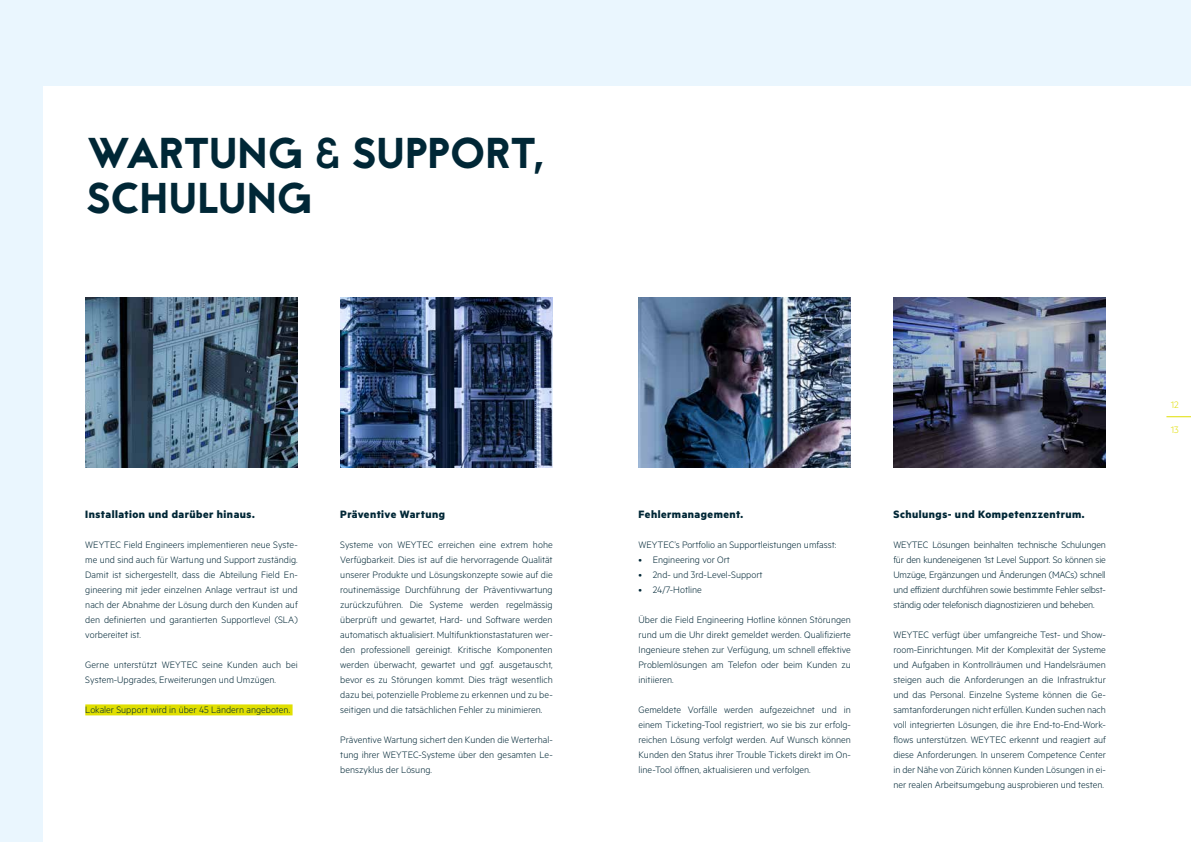
<style>
.page{position:relative;width:1191px;height:842px;background:#fff}
.page>*{position:absolute;margin:0;border:0;box-sizing:border-box;transform-origin:0 0}
.t1{font:43px/45px "Jaapokki";letter-spacing:-.015em;color:#002736}
.t2{font:700 12px "Metric";letter-spacing:.04em;color:#002736}
.t3{font:300 10.5px/15px "Metric";color:#002736;text-align:justify}
.t4{font:300 10.5px "Metric";color:#e0df00}
</style>
<div class="page">
<div style="left:0;top:0;width:43px;height:842px;background:#eaf6fe"></div>
<img style="left:85px;top:298px;width:213px;height:170px">
<img style="left:638px;top:298px;width:212px;height:170px">
<img style="left:340px;top:298px;width:213px;height:170px">
<img style="left:893px;top:298px;width:213px;height:170px">
<div style="left:85px;top:704px;width:207px;height:11px;background:#e0df00"></div>
<div style="left:0;top:0;width:1191px;height:85px;background:#eaf6fe"></div>
<svg style="left:1166px;top:417px;width:25px;height:1px"></svg>
<h1 class="t1" style="left:85px;top:131px;width:459px">WARTUNG &amp; SUPPORT,<br>SCHULUNG</h1>
<p class="t2" style="left:85px;top:507px;width:171px">Installation und darüber hinaus.</p>
<p class="t3" style="left:85px;top:537px;width:214px">WEYTEC Field Engineers implementieren neue Syste&shy;me und sind auch für Wartung und Support zuständig.<br>Damit ist sichergestellt, dass die Abteilung Field En&shy;gineering mit jeder einzelnen Anlage vertraut ist und nach der Abnahme der Lösung durch den Kunden auf den definierten und garantierten Supportlevel (SLA) vorbereitet ist.</p>
<p class="t3" style="left:85px;top:657px;width:214px">Gerne unterstützt WEYTEC seine Kunden auch bei<br>System-Upgrades, Erweiterungen und Umzügen.</p>
<p class="t3" style="left:85px;top:702px;width:206px">Lokaler Support wird in über 45 Ländern angeboten.</p>
<p class="t2" style="left:340px;top:507px;width:106px">Präventive Wartung</p>
<p class="t3" style="left:340px;top:537px;width:214px">Systeme von WEYTEC erreichen eine extrem hohe Verfügbarkeit. Dies ist auf die hervorragende Qualität unserer Produkte und Lösungskonzepte sowie auf die routinemässige Durchführung der Präventivwartung zurückzuführen. Die Systeme werden regelmässig überprüft und gewartet, Hard- und Software werden automatisch aktualisiert. Multifunktionstastaturen wer&shy;den professionell gereinigt. Kritische Komponenten werden überwacht, gewartet und ggf. ausgetauscht, bevor es zu Störungen kommt. Dies trägt wesentlich dazu bei, potenzielle Probleme zu erkennen und zu be&shy;seitigen und die tatsächlichen Fehler zu minimieren.</p>
<p class="t3" style="left:340px;top:732px;width:214px">Präventive Wartung sichert den Kunden die Werterhal&shy;tung ihrer WEYTEC-Systeme über den gesamten Le&shy;benszyklus der Lösung.</p>
<p class="t2" style="left:638px;top:507px;width:106px">Fehlermanagement.</p>
<p class="t3" style="left:638px;top:537px;width:199px">WEYTEC’s Portfolio an Supportleistungen umfasst:</p>
<p class="t3" style="left:638px;top:552px;width:93px">• Engineering vor Ort</p>
<p class="t3" style="left:638px;top:567px;width:126px">• 2nd- und 3rd-Level-Support</p>
<p class="t3" style="left:638px;top:582px;width:65px">• 24/7-Hotline</p>
<p class="t3" style="left:638px;top:612px;width:214px">Über die Field Engineering Hotline können Störungen rund um die Uhr direkt gemeldet werden. Qualifizierte Ingenieure stehen zur Verfügung, um schnell effektive Problemlösungen am Telefon oder beim Kunden zu initiieren.</p>
<p class="t3" style="left:638px;top:702px;width:214px">Gemeldete Vorfälle werden aufgezeichnet und in einem Ticketing-Tool registriert, wo sie bis zur erfolg&shy;reichen Lösung verfolgt werden. Auf Wunsch können Kunden den Status ihrer Trouble Tickets direkt im On&shy;line-Tool öffnen, aktualisieren und verfolgen.</p>
<p class="t2" style="left:893px;top:507px;width:193px">Schulungs- und Kompetenzzentrum.</p>
<p class="t3" style="left:893px;top:537px;width:214px">WEYTEC Lösungen beinhalten technische Schulungen für den kundeneigenen 1st Level Support. So können sie Umzüge, Ergänzungen und Änderungen (MACs) schnell und effizient durchführen sowie bestimmte Fehler selbst&shy;ständig oder telefonisch diagnostizieren und beheben.</p>
<p class="t3" style="left:893px;top:627px;width:214px">WEYTEC verfügt über umfangreiche Test- und Show&shy;room-Einrichtungen. Mit der Komplexität der Systeme und Aufgaben in Kontrollräumen und Handelsräumen steigen auch die Anforderungen an die Infrastruktur und das Personal. Einzelne Systeme können die Ge&shy;samtanforderungen nicht erfüllen. Kunden suchen nach voll integrierten Lösungen, die ihre End-to-End-Work&shy;flows unterstützen. WEYTEC erkennt und reagiert auf diese Anforderungen. In unserem Competence Center in der Nähe von Zürich können Kunden Lösungen in ei&shy;ner realen Arbeitsumgebung ausprobieren und testen.</p>
<p class="t4" style="left:1170px;top:398px;width:10px">12</p>
<p class="t4" style="left:1170px;top:424px;width:10px">13</p>
</div>
